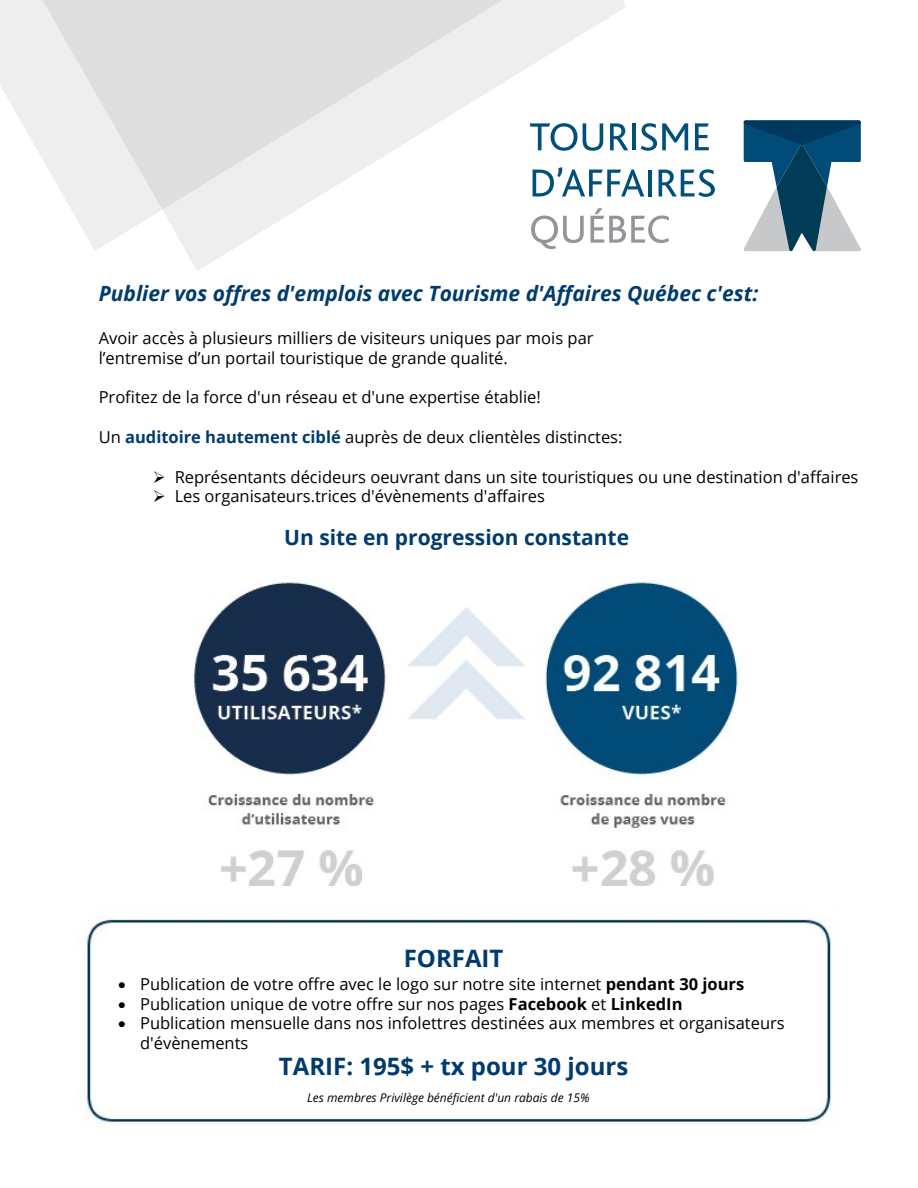
<style>
.page{position:relative;width:918px;height:1188px;background:#fff}
.page>*{position:absolute;margin:0;border:0;box-sizing:border-box;transform-origin:0 0}
.t1{font:700 24px "Open Sans";color:#003b6f}
.t2{font:italic 700 21px "Open Sans";color:#003b6f}
.t3{font:700 21px "Open Sans";color:#003b6f}
.t4{font:16.5px/19.8px "Open Sans";color:#000}
.t5{font:italic 12px "Open Sans";color:#000}
.s1{font-weight:700;color:#003b6f}
.s2{font-weight:700}
</style>
<div class="page">
<svg style="left:163px;top:0;width:463px;height:271px"></svg>
<svg style="left:0;top:0;width:161px;height:251px"></svg>
<svg style="left:42px;top:0;width:460px;height:210px;background:#e7e8e7"></svg>
<svg style="left:530px;top:123px;width:73px;height:28px"></svg>
<svg style="left:610px;top:123px;width:18px;height:27px"></svg>
<hr style="left:632px;top:123px;width:4px;height:27px;background:#01507b">
<svg style="left:641px;top:123px;width:47px;height:28px"></svg>
<svg style="left:695px;top:123px;width:14px;height:27px"></svg>
<svg style="left:533px;top:167px;width:111px;height:29px"></svg>
<hr style="left:648px;top:170px;width:4px;height:26px;background:#01507b">
<svg style="left:659px;top:169px;width:56px;height:28px"></svg>
<svg style="left:531px;top:216px;width:53px;height:33px"></svg>
<svg style="left:590px;top:208px;width:79px;height:35px"></svg>
<svg style="left:744px;top:120px;width:117px;height:131px"></svg>
<img style="left:193px;top:581px;width:545px;height:305px">
<img style="left:75px;top:916px;width:757px;height:212px">
<p class="t2" style="left:99px;top:278px;width:661px">Publier vos offres d'emplois avec Tourisme d'Affaires Québec c'est:</p>
<p class="t4" style="left:99px;top:328px;width:496px">Avoir accès à plusieurs milliers de visiteurs uniques par mois par l’entremise d’un portail touristique de grande qualité.</p>
<p class="t4" style="left:99px;top:387px;width:444px">Profitez de la force d'un réseau et d'une expertise établie!</p>
<p class="t4" style="left:99px;top:427px;width:525px">Un <span class="s1">auditoire hautement ciblé</span> auprès de deux clientèles distinctes:</p>
<p class="t4" style="left:153px;top:466px;width:707px">➢ Représentants décideurs oeuvrant dans un site touristiques ou une destination d'affaires</p>
<p class="t4" style="left:153px;top:486px;width:394px">➢ Les organisateurs.trices d'évènements d'affaires</p>
<p class="t3" style="left:284px;top:523px;width:346px">Un site en progression constante</p>
<h1 class="t1" style="left:404px;top:941px;width:101px">FORFAIT</h1>
<p class="t4" style="left:118px;top:973px;width:628px">• Publication de votre offre avec le logo sur notre site internet <span class="s2">pendant 30 jours</span></p>
<p class="t4" style="left:118px;top:993px;width:566px">• Publication unique de votre offre sur nos pages <span class="s2">Facebook</span> et <span class="s2">LinkedIn</span></p>
<p class="t4" style="left:140px;top:1013px;width:646px;text-indent:-22px">• Publication mensuelle dans nos infolettres destinées aux membres et organisateurs d'évènements</p>
<h1 class="t1" style="left:279px;top:1049px;width:351px">TARIF: 195$ + tx pour 30 jours</h1>
<p class="t5" style="left:307px;top:1089px;width:284px">Les membres Privilège bénéficient d'un rabais de 15%</p>
</div>
